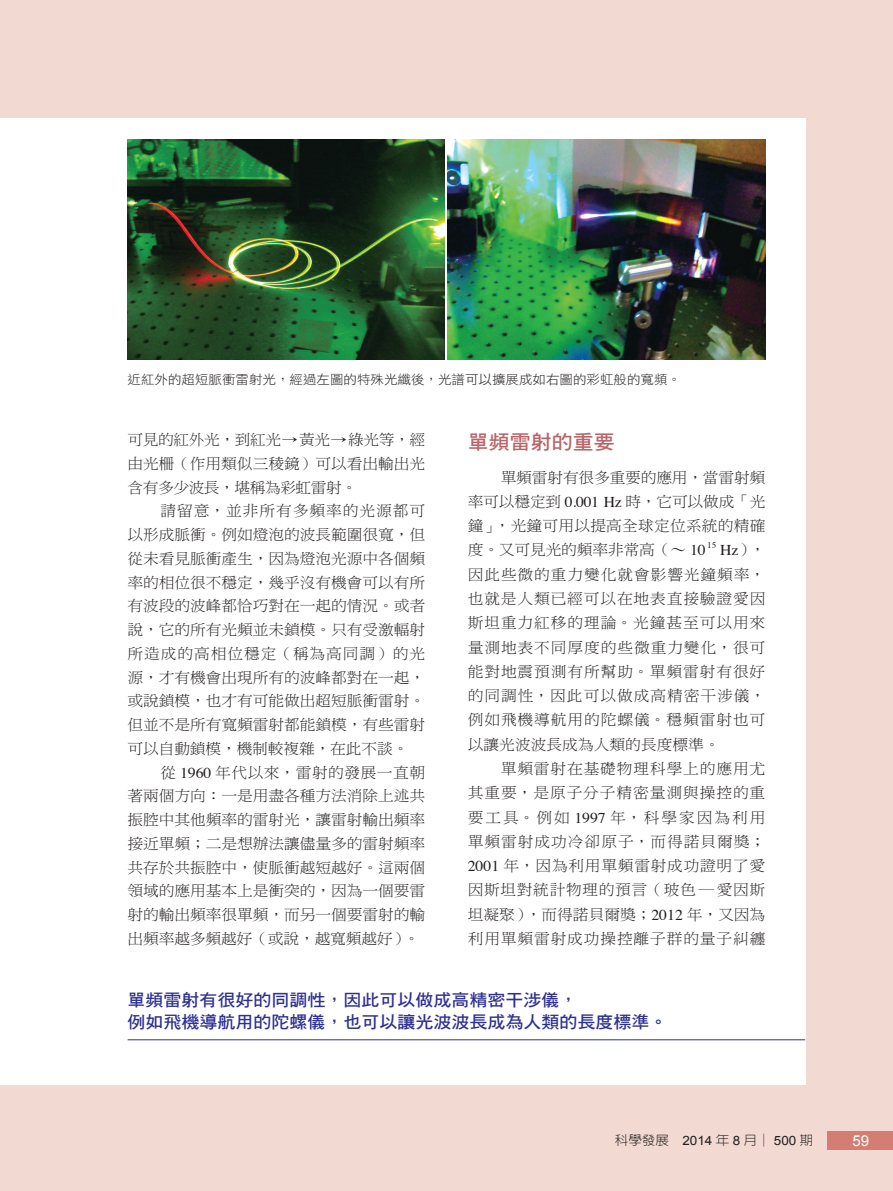
<style>
.page{position:relative;width:893px;height:1191px;background:#f2d9d1}
.page>*{position:absolute;margin:0;border:0;box-sizing:border-box;transform-origin:0 0}
.一般-內文大標{font:19.95px "DF Hei Std W7";color:#b86469;scale:1.05 1}
.一般-抽言{font:17.1px "DF Hei Std W7";color:#2e3092;scale:1.05 1}
.內文{font:15px/23.7px "DF Ming Std W3";letter-spacing:-.005em;color:#231f20;text-align:justify;scale:1.05 1}
.右頁碼{font:15px "Arial";color:#fff}
.圖說{font:12.9px "DF Hei Std W3";color:#231f20;scale:1.05 1}
.t1{font:300 12.9px "AR New Hei B5";color:#231f20;scale:1.05 1}
.內文-2{font:8.7px "Times";color:#231f20;scale:1.05 1}
.s1{font-family:"Times"}
.s2{font-family:"Arial";font-weight:400}
</style>
<div class="page">
<div style="left:0;top:118px;width:805px;height:966px;background:#fff"></div>
<div style="left:828px;top:1131px;width:65px;height:18px;background:#d47e73"></div>
<img style="left:128px;top:140px;width:316px;height:219px">
<img style="left:448px;top:140px;width:317px;height:219px">
<hr style="left:128px;top:1039px;width:677px;height:1px;background:#2e3092">
<p class="圖說" style="left:128px;top:373px;width:529px">近紅外的超短脈衝雷射光，經過左圖的特殊光纖後，光譜可以擴展成如右圖的彩虹般的寬頻。</p>
<p class="內文" style="left:128px;top:427px;width:285px">可見的紅外光，到紅光→黃光→綠光等，經由光柵（作用類似三稜鏡）可以看出輸出光含有多少波長，堪稱為彩虹雷射。</p>
<p class="內文" style="left:128px;top:499px;width:285px;text-indent:33px">請留意，並非所有多頻率的光源都可以形成脈衝。例如燈泡的波長範圍很寬，但從未看見脈衝產生，因為燈泡光源中各個頻率的相位很不穩定，幾乎沒有機會可以有所有波段的波峰都恰巧對在一起的情況。或者說，它的所有光頻並未鎖模。只有受激輻射所造成的高相位穩定（稱為高同調）的光源，才有機會出現所有的波峰都對在一起，或說鎖模，也才有可能做出超短脈衝雷射。但並不是所有寬頻雷射都能鎖模，有些雷射可以自動鎖模，機制較複雜，在此不談。</p>
<p class="內文" style="left:128px;top:760px;width:285px;text-indent:33px">從 <span class="s1">1960</span> 年代以來，雷射的發展一直朝著兩個方向：一是用盡各種方法消除上述共振腔中其他頻率的雷射光，讓雷射輸出頻率接近單頻；二是想辦法讓儘量多的雷射頻率共存於共振腔中，使脈衝越短越好。這兩個領域的應用基本上是衝突的，因為一個要雷射的輸出頻率很單頻，而另一個要雷射的輸出頻率越多頻越好（或說，越寬頻越好）。</p>
<p class="一般-內文大標" style="left:468px;top:431px;width:141px">單頻雷射的重要</p>
<p class="內文" style="left:468px;top:465px;width:285px;line-height:24.3px;text-indent:33px">單頻雷射有很多重要的應用，當雷射頻率可以穩定到 <span class="s1">0.001 Hz</span> 時，它可以做成「光鐘」，光鐘可用以提高全球定位系統的精確度。又可見光的頻率非常高（∼ <span class="s1">10</span></p>
<p class="內文-2" style="left:707px;top:537px;width:10px">15</p>
<p class="內文" style="left:468px;top:537px;width:285px;line-height:24.3px;text-indent:252px"><span class="s1">Hz</span>），因此些微的重力變化就會影響光鐘頻率，也就是人類已經可以在地表直接驗證愛因斯坦重力紅移的理論。光鐘甚至可以用來量測地表不同厚度的些微重力變化，很可能對地震預測有所幫助。單頻雷射有很好的同調性，因此可以做成高精密干涉儀，例如飛機導航用的陀螺儀。穩頻雷射也可以讓光波波長成為人類的長度標準。</p>
<p class="內文" style="left:468px;top:756px;width:285px;line-height:24.3px;text-indent:33px">單頻雷射在基礎物理科學上的應用尤其重要，是原子分子精密量測與操控的重要工具。例如 <span class="s1">1997</span> 年，科學家因為利用單頻雷射成功冷卻原子，而得諾貝爾獎；<span class="s1">2001</span> 年，因為利用單頻雷射成功證明了愛因斯坦對統計物理的預言（玻色─愛因斯坦凝聚），而得諾貝爾獎；<span class="s1">2012</span> 年，又因為利用單頻雷射成功操控離子群的量子糾纏</p>
<p class="一般-抽言" style="left:128px;top:990px;width:430px">單頻雷射有很好的同調性，因此可以做成高精密干涉儀，</p>
<p class="一般-抽言" style="left:128px;top:1013px;width:516px">例如飛機導航用的陀螺儀，也可以讓光波波長成為人類的長度標準。</p>
<p class="t1" style="left:615px;top:1133px;width:190px">科學發展 <span class="s2">2014</span> 年 <span class="s2">8</span> 月│ <span class="s2">500</span> 期</p>
<p class="右頁碼" style="left:852px;top:1131px;width:18px">59</p>
</div>
